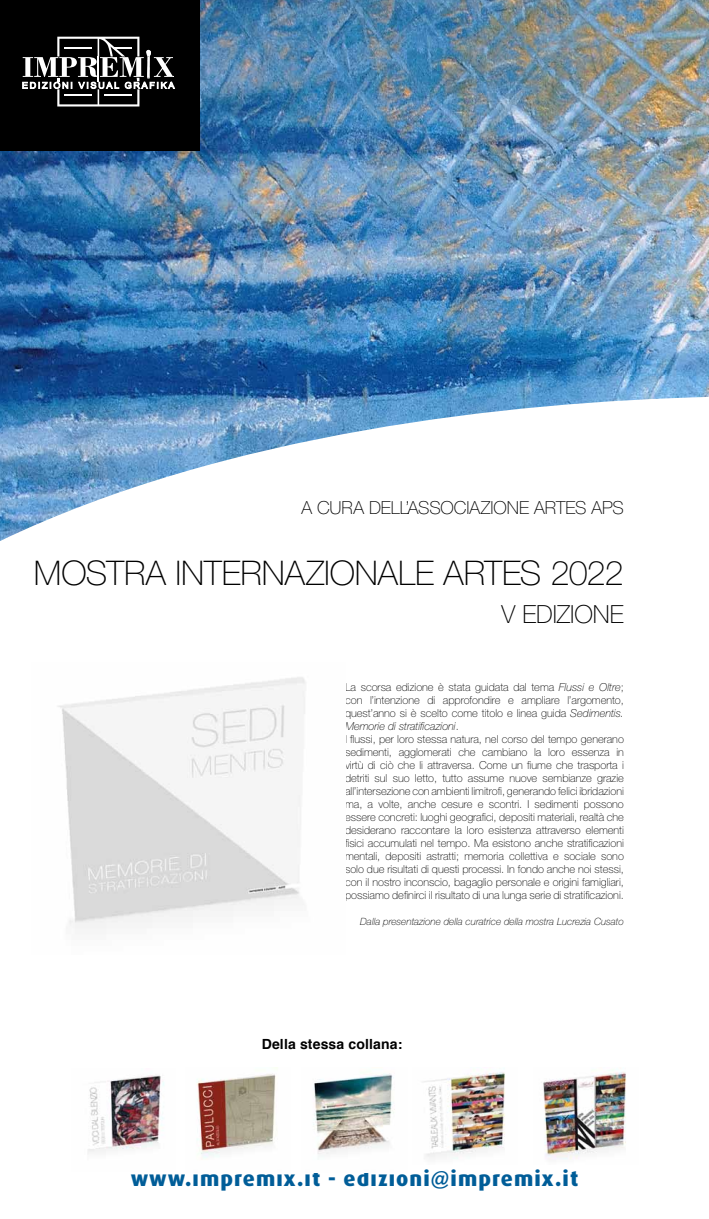
<style>
.page{position:relative;width:709px;height:1219px;background:#fff}
.page>*{position:absolute;margin:0;border:0;box-sizing:border-box;transform-origin:0 0}
.t1{font:100 34px "Helvetica Neue";color:#000}
.t2{font:100 25px "Helvetica Neue";letter-spacing:-.005em;color:#000}
.t3{font:800 21.4px "Dax";letter-spacing:.05em;color:#005d98}
.t4{font:100 18px "Helvetica Neue";color:#000}
.t5{font:700 14px "Helvetica";letter-spacing:.01em;color:#000}
.t6{font:100 11px/13px "Helvetica Neue";color:#000}
.t7{font:italic 100 10px "Helvetica Neue";color:#000}
.s1{font-style:italic}
</style>
<div class="page">
<img style="left:0;top:0;width:709px;height:541px">
<div style="left:0;top:0;width:199px;height:150px;background:#000"></div>
<svg style="left:22px;top:37px;width:153px;height:69px"></svg>
<img style="left:58px;top:677px;width:248px;height:252px">
<img style="left:88px;top:1075px;width:76px;height:79px">
<img style="left:197px;top:1067px;width:81px;height:91px">
<img style="left:313px;top:1073px;width:82px;height:81px">
<img style="left:423px;top:1072px;width:82px;height:87px">
<img style="left:543px;top:1070px;width:84px;height:90px">
<h3 class="t4" style="left:301px;top:498px;width:324px">a cura dell’associazione artes aps</h3>
<h1 class="t1" style="left:34px;top:554px;width:591px">mostra internazionale artes 2022</h1>
<h2 class="t2" style="left:501px;top:600px;width:124px">V edizione</h2>
<p class="t6" style="left:345px;top:680px;width:280px">La scorsa edizione è stata guidata dal tema <span class="s1">Flussi e Oltre</span>; con l’intenzione di approfondire e ampliare l’argomento, quest’anno si è scelto come titolo e linea guida <span class="s1">Sedimentis.<br>Memorie di stratificazioni</span>.<br>I flussi, per loro stessa natura, nel corso del tempo generano sedimenti, agglomerati che cambiano la loro essenza in virtù di ciò che li attraversa. Come un fiume che trasporta i detriti sul suo letto, tutto assume nuove sembianze grazie all’intersezione con ambienti limitrofi, generando felici ibridazioni ma, a volte, anche cesure e scontri. I sedimenti possono essere concreti: luoghi geografici, depositi materiali, realtà che desiderano raccontare la loro esistenza attraverso elementi fisici accumulati nel tempo. Ma esistono anche stratificazioni mentali, depositi astratti; memoria collettiva e sociale sono solo due risultati di questi processi. In fondo anche noi stessi, con il nostro inconscio, bagaglio personale e origini famigliari, possiamo definirci il risultato di una lunga serie di stratificazioni.</p>
<p class="t7" style="left:360px;top:916px;width:265px">Dalla presentazione della curatrice della mostra Lucrezia Cusato</p>
<p class="t5" style="left:262px;top:1032px;width:142px">Della stessa collana:</p>
<h3 class="t3" style="left:131px;top:1166px;width:449px">www.impremix.it - edizioni@impremix.it</h3>
</div>
